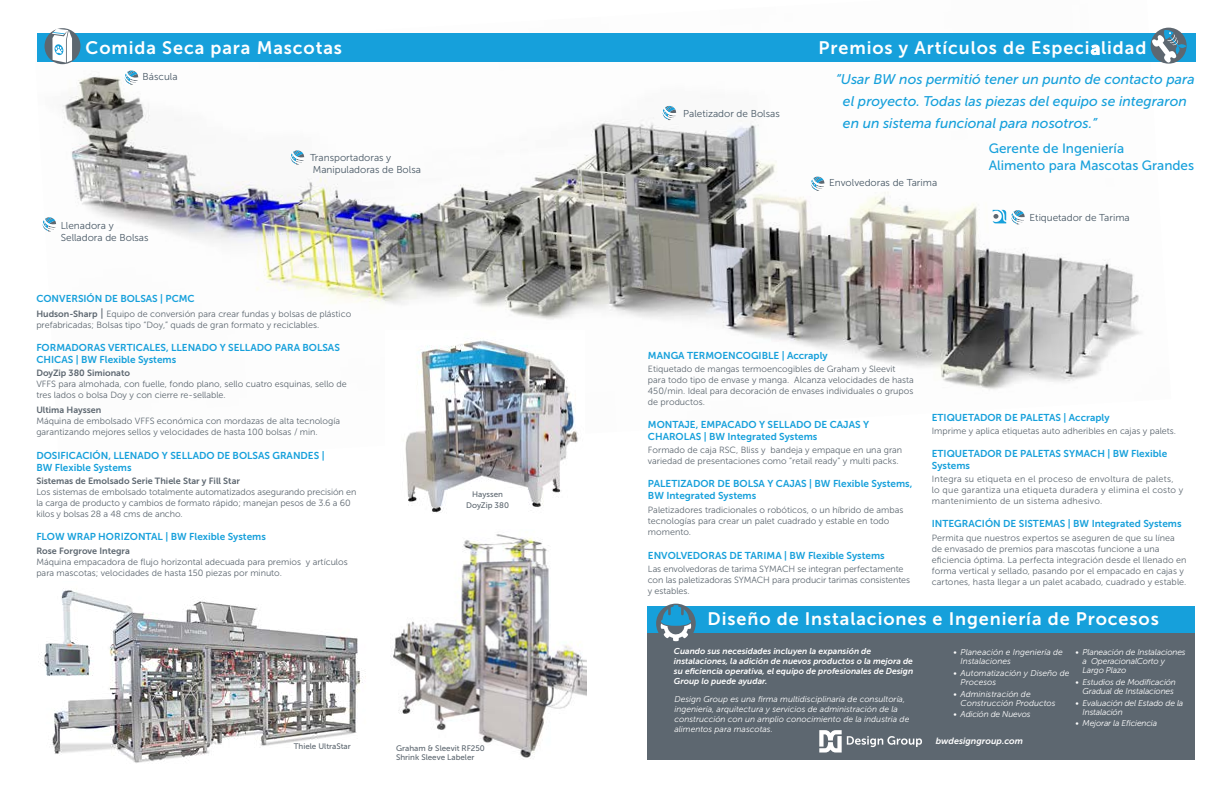
<style>
.page{position:relative;width:1224px;height:792px;background:#fff}
.page>*{position:absolute;margin:0;border:0;box-sizing:border-box;transform-origin:0 0}
.t1{font:18px "Museo Sans 700";letter-spacing:.05em;color:#fff}
.t2{font:italic 14px/21.9px "Museo Sans 500";color:#16a0db}
.t3{font:13.5px/17px "Museo Sans 500";color:#16a0db}
.t4{font:10px/12px "Museo Sans 700";color:#16a0db}
.t5{font:10px/12px "Museo Sans 300";color:#485865}
.t6{font:9px/11px "Museo Sans 300";color:#5d6770}
.t7{font:9px/11px "Museo Sans 300";letter-spacing:.025em;color:#5d6770}
.t8{font:9px "Museo Sans 700";color:#5d6770}
.t9{font:italic 9px "Museo Sans 700";color:#fff}
.t10{font:italic 8.5px/9px "Museo Sans 300";color:#fff}
.t11{font:italic 8.5px/9px "Museo Sans 300";letter-spacing:-.02em;color:#fff}
.t12{font:italic 8.5px/10px "Museo Sans 700";color:#fff}
.t13{font:8px/11px "Museo Sans 500";color:#5d6770;text-align:center}
.s1{font-family:"Museo Sans 700"}
.s2{font-family:"Museo Sans 500";font-size:11px;color:#5d6771}
</style>
<div class="page">
<img style="left:50px;top:27px;width:1121px;height:363px">
<img style="left:38px;top:588px;width:328px;height:175px">
<div style="left:37px;top:33px;width:1159px;height:29px;background:#16a0db"></div>
<img style="left:385px;top:331px;width:200px;height:182px">
<svg style="left:1151px;top:28px;width:36px;height:36px"></svg>
<svg style="left:1152px;top:29px;width:35px;height:34px"></svg>
<div style="left:45px;top:28px;width:36px;height:36px;background:#5d6770;border-radius:50%"></div>
<svg style="left:52px;top:29px;width:20px;height:34px"></svg>
<div style="left:648px;top:607px;width:547px;height:31px;background:#16a0db"></div>
<div style="left:648px;top:633px;width:547px;height:127px;background:#5d6770"></div>
<svg style="left:819px;top:730px;width:103px;height:23px"></svg>
<div style="left:656px;top:604px;width:40px;height:39px;background:#5d6770;border-radius:50%"></div>
<svg style="left:661px;top:605px;width:30px;height:36px"></svg>
<img style="left:393px;top:534px;width:193px;height:226px">
<svg style="left:663px;top:106px;width:13px;height:14px"></svg>
<svg style="left:291px;top:150px;width:13px;height:15px"></svg>
<svg style="left:993px;top:210px;width:32px;height:15px"></svg>
<svg style="left:42px;top:217px;width:14px;height:15px"></svg>
<svg style="left:811px;top:177px;width:13px;height:14px"></svg>
<svg style="left:125px;top:70px;width:13px;height:15px"></svg>
<h1 class="t1" style="left:86px;top:38px;width:258px">Comida Seca para Mascotas</h1>
<h1 class="t1" style="left:819px;top:38px;width:329px">Premios y Artículos de Especialidad</h1>
<p class="t5" style="left:143px;top:71px;width:36px">Báscula</p>
<h2 class="t2" style="left:843px;top:68px;width:353px;text-indent:-7px">“Usar BW nos permitió tener un punto de contacto para el proyecto. Todas las piezas del equipo se integraron en un sistema funcional para nosotros.”</h2>
<h3 class="t3" style="left:989px;top:140px;width:207px">Gerente de Ingeniería<br>Alimento para Mascotas Grandes</h3>
<p class="t5" style="left:683px;top:107px;width:98px">Paletizador de Bolsas</p>
<p class="t5" style="left:310px;top:152px;width:112px">Transportadoras y<br>Manipuladoras de Bolsa</p>
<p class="t5" style="left:61px;top:219px;width:89px">Llenadora y<br>Selladora de Bolsas</p>
<p class="t4" style="left:36px;top:293px;width:160px">CONVERSIÓN DE BOLSAS | PCMC</p>
<p class="t6" style="left:36px;top:308px;width:316px"><span class="s1">Hudson-Sharp</span> <span class="s2">|</span> Equipo de conversión para crear fundas y bolsas de plástico prefabricadas; Bolsas tipo “Doy,” quads de gran formato y reciclables.</p>
<p class="t4" style="left:36px;top:341px;width:305px">FORMADORAS VERTICALES, LLENADO Y SELLADO PARA BOLSAS<br>CHICAS | BW Flexible Systems</p>
<p class="t8" style="left:36px;top:368px;width:95px">DoyZip 380 Simionato</p>
<p class="t6" style="left:36px;top:378px;width:312px">VFFS para almohada, con fuelle, fondo plano, sello cuatro esquinas, sello de tres lados o bolsa Doy y con cierre re-sellable.</p>
<p class="t8" style="left:36px;top:405px;width:67px">Ultima Hayssen</p>
<p class="t6" style="left:36px;top:416px;width:305px">Máquina de embolsado VFFS económica con mordazas de alta tecnología garantizando mejores sellos y velocidades de hasta 100 bolsas / min.</p>
<p class="t4" style="left:36px;top:450px;width:290px">DOSIFICACIÓN, LLENADO Y SELLADO DE BOLSAS GRANDES |<br>BW Flexible Systems</p>
<p class="t8" style="left:36px;top:476px;width:205px">Sistemas de Emolsado Serie Thiele Star y Fill Star</p>
<p class="t6" style="left:36px;top:487px;width:322px">Los sistemas de embolsado totalmente automatizados asegurando precisión en la carga de producto y cambios de formato rápido; manejan pesos de 3.6 a 60 kilos y bolsas 28 a 48 cms de ancho.</p>
<p class="t4" style="left:36px;top:531px;width:231px">FLOW WRAP HORIZONTAL | BW Flexible Systems</p>
<p class="t8" style="left:36px;top:545px;width:95px">Rose Forgrove Integra</p>
<p class="t6" style="left:36px;top:556px;width:313px">Máquina empacadora de flujo horizontal adecuada para premios y artículos para mascotas; velocidades de hasta 150 piezas por minuto.</p>
<p class="t13" style="left:466px;top:489px;width:44px">Hayssen<br>DoyZip 380</p>
<p class="t13" style="left:294px;top:741px;width:59px">Thiele UltraStar</p>
<p class="t13" style="left:396px;top:744px;width:90px;line-height:9px;text-align:left">Graham &amp; Sleevit RF250<br>Shrink Sleeve Labeler</p>
<p class="t5" style="left:829px;top:177px;width:110px">Envolvedoras de Tarima</p>
<p class="t5" style="left:1030px;top:211px;width:102px">Etiquetador de Tarima</p>
<p class="t4" style="left:648px;top:350px;width:181px">MANGA TERMOENCOGIBLE | Accraply</p>
<p class="t6" style="left:648px;top:364px;width:267px">Etiquetado de mangas termoencogibles de Graham y Sleevit para todo tipo de envase y manga. Alcanza velocidades de hasta 450/min. Ideal para decoración de envases individuales o grupos de productos.</p>
<p class="t4" style="left:648px;top:419px;width:223px">MONTAJE, EMPACADO Y SELLADO DE CAJAS Y<br>CHAROLAS | BW Integrated Systems</p>
<p class="t6" style="left:648px;top:445px;width:256px">Formado de caja RSC, Bliss y bandeja y empaque en una gran variedad de presentaciones como “retail ready” y multi packs.</p>
<p class="t4" style="left:648px;top:478px;width:266px">PALETIZADOR DE BOLSA Y CAJAS | BW Flexible Systems,<br>BW Integrated Systems</p>
<p class="t6" style="left:648px;top:504px;width:257px">Paletizadores tradicionales o robóticos, o un híbrido de ambas tecnologías para crear un palet cuadrado y estable en todo momento.</p>
<p class="t4" style="left:648px;top:549px;width:238px">ENVOLVEDORAS DE TARIMA | BW Flexible Systems</p>
<p class="t6" style="left:648px;top:563px;width:264px">Las envolvedoras de tarima SYMACH se integran perfectamente con las paletizadoras SYMACH para producir tarimas consistentes y estables.</p>
<h1 class="t1" style="left:708px;top:609px;width:453px">Diseño de Instalaciones e Ingeniería de Procesos</h1>
<p class="t10" style="left:961px;top:647px;width:104px;text-indent:-7px">• Planeación e Ingeniería de<br>Instalaciones</p>
<p class="t10" style="left:961px;top:668px;width:110px;text-indent:-7px">• Automatización y Diseño de<br>Procesos</p>
<p class="t10" style="left:961px;top:689px;width:97px;text-indent:-7px">• Administración de<br>Construcción Productos</p>
<p class="t11" style="left:953px;top:710px;width:79px">• Adición de Nuevos</p>
<p class="t4" style="left:932px;top:412px;width:179px">ETIQUETADOR DE PALETAS | Accraply</p>
<p class="t6" style="left:932px;top:426px;width:246px">Imprime y aplica etiquetas auto adheribles en cajas y palets.</p>
<p class="t4" style="left:932px;top:448px;width:237px">ETIQUETADOR DE PALETAS SYMACH | BW Flexible<br>Systems</p>
<p class="t7" style="left:932px;top:474px;width:253px">Integra su etiqueta en el proceso de envoltura de palets, lo que garantiza una etiqueta duradera y elimina el costo y mantenimiento de un sistema adhesivo.</p>
<p class="t4" style="left:932px;top:518px;width:251px">INTEGRACIÓN DE SISTEMAS | BW Integrated Systems</p>
<p class="t6" style="left:932px;top:532px;width:256px">Permita que nuestros expertos se aseguren de que su línea de envasado de premios para mascotas funcione a una eficiencia óptima. La perfecta integración desde el llenado en forma vertical y sellado, pasando por el empacado en cajas y cartones, hasta llegar a un palet acabado, cuadrado y estable.</p>
<p class="t12" style="left:674px;top:646px;width:241px">Cuando sus necesidades incluyen la expansión de instalaciones, la adición de nuevos productos o la mejora de su eficiencia operativa, el equipo de profesionales de Design Group lo puede ayudar.</p>
<p class="t10" style="left:674px;top:694px;width:236px;line-height:10px">Design Group es una firma multidisciplinaria de consultoría, ingeniería, arquitectura y servicios de administración de la construcción con un amplio conocimiento de la industria de alimentos para mascotas.</p>
<p class="t11" style="left:1083px;top:647px;width:105px;text-indent:-7px">• Planeación de Instalaciones a OperacionalCorto y<br>Largo Plazo</p>
<p class="t11" style="left:1075px;top:677px;width:102px;text-align:center">• Estudios de Modificación<br>Gradual de Instalaciones</p>
<p class="t11" style="left:1083px;top:698px;width:102px;text-indent:-7px">• Evaluación del Estado de la<br>Instalación</p>
<p class="t11" style="left:1075px;top:719px;width:83px">• Mejorar la Eficiencia</p>
<p class="t9" style="left:936px;top:736px;width:89px">bwdesigngroup.com</p>
</div>
